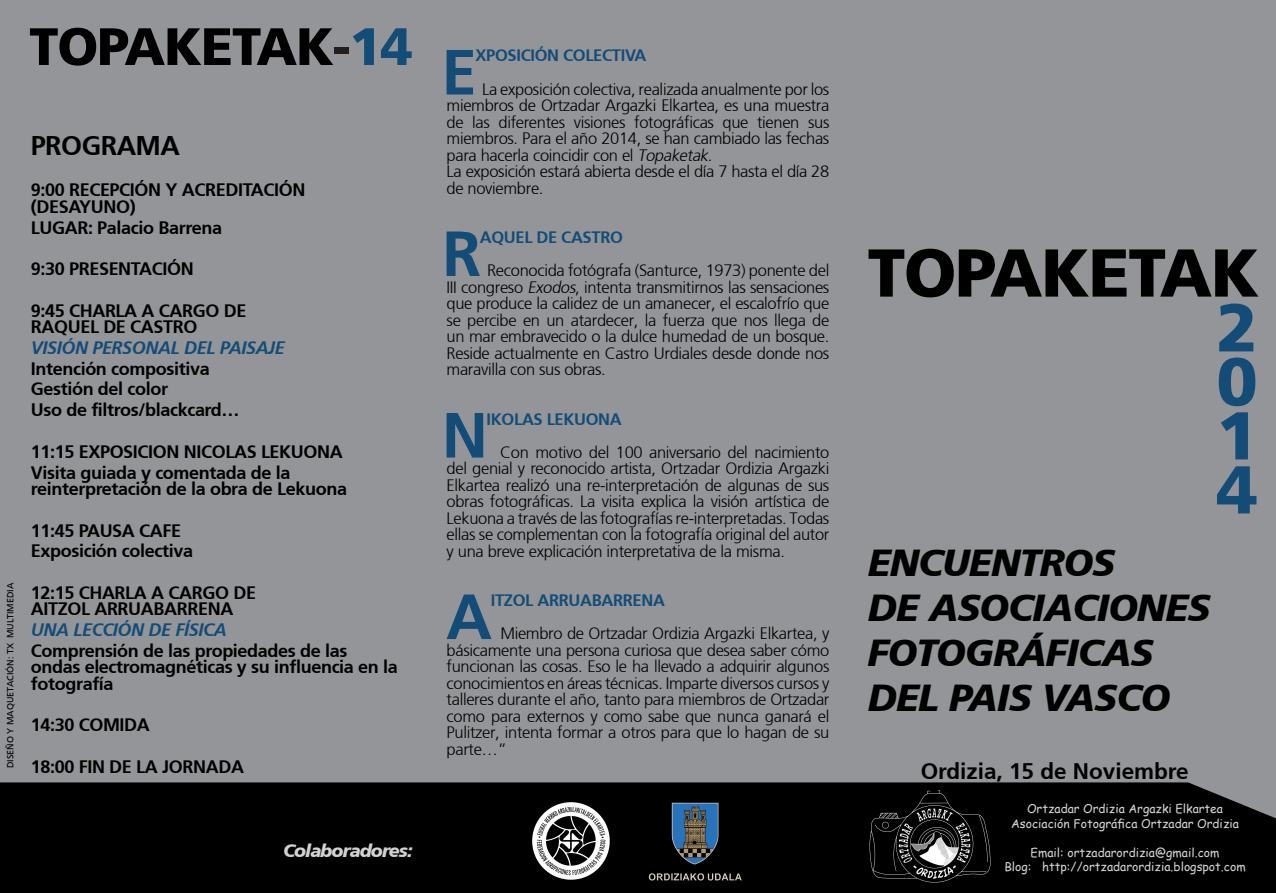
<style>
.page{position:relative;width:1276px;height:893px;background:#fff}
.page>*{position:absolute;margin:0;border:0;box-sizing:border-box;transform-origin:0 0}
.t1{font:900 67.5px "Frutiger";letter-spacing:-.02em;color:#000}
.t2{font:900 67.5px "Frutiger";color:#124c77}
.t3{font:700 63.75px "Frutiger";color:#124c77}
.t4{font:900 52.5px "Frutiger";letter-spacing:-.02em;color:#000}
.t5{font:italic 900 37.5px/45px "Frutiger";letter-spacing:-.02em;color:#000}
.t6{font:700 27px "Frutiger";letter-spacing:-.02em;color:#000}
.t7{font:700 22.5px "Frutiger";color:#000}
.t8{font:700 18px/16.5px "Frutiger";letter-spacing:-.02em;color:#000}
.t9{font:italic 700 18px "Frutiger";letter-spacing:-.02em;color:#124c77}
.t10{font:italic 900 18px "Frutiger";letter-spacing:-.05em;color:#d1d2d4}
.t11{font:300 16.5px/16.5px "Frutiger";letter-spacing:-.02em;color:#000;text-align:justify}
.t12{font:700 16.5px "Frutiger";letter-spacing:-.02em;color:#124c77}
.t13{font:12px "Comic Sans MS";color:#d1d2d4}
.t14{font:9px "Frutiger Roman";color:#000}
.s1{color:#231f20}
.s2{color:#124c77}
.s3{font-style:italic}
</style>
<div class="page">
<div style="left:0;top:0;width:1276px;height:782px;background:#939598"></div>
<div style="left:0;top:782px;width:1276px;height:111px;background:#000"></div>
<img style="left:646px;top:801px;width:97px;height:81px">
<img style="left:531px;top:802px;width:79px;height:79px">
<img style="left:870px;top:791px;width:120px;height:92px">
<p class="t4" style="left:29px;top:15px;width:385px">TOPAKETAK<span class="s1">-</span><span class="s2">14</span></p>
<p class="t14" style="left:5px;top:768px;width:187px;rotate:-90deg">DISEÑO Y MAQUETACIÓN: TX MULTIMEDIA</p>
<p class="t6" style="left:31px;top:130px;width:151px">PROGRAMA</p>
<p class="t8" style="left:31px;top:182px;width:276px">9:00 RECEPCIÓN Y ACREDITACIÓN (DESAYUNO)</p>
<p class="t8" style="left:31px;top:219px;width:193px">LUGAR: Palacio Barrena</p>
<p class="t8" style="left:31px;top:261px;width:164px">9:30 PRESENTACIÓN</p>
<p class="t8" style="left:31px;top:302px;width:217px">9:45 CHARLA A CARGO DE<br>RAQUEL DE CASTRO</p>
<p class="t9" style="left:31px;top:337px;width:256px">VISIÓN PERSONAL DEL PAISAJE</p>
<p class="t8" style="left:31px;top:360px;width:180px">Intención compositiva</p>
<p class="t8" style="left:31px;top:381px;width:139px">Gestión del color</p>
<p class="t8" style="left:31px;top:402px;width:210px">Uso de filtros/blackcard…</p>
<p class="t8" style="left:31px;top:443px;width:313px">11:15 EXPOSICION NICOLAS LEKUONA</p>
<p class="t8" style="left:31px;top:464px;width:318px">Visita guiada y comentada de la reinterpretación de la obra de Lekuona</p>
<p class="t8" style="left:31px;top:522px;width:152px">11:45 PAUSA CAFE</p>
<p class="t8" style="left:31px;top:543px;width:164px">Exposición colectiva</p>
<p class="t8" style="left:31px;top:584px;width:227px">12:15 CHARLA A CARGO DE<br>AITZOL ARRUABARRENA</p>
<p class="t9" style="left:31px;top:619px;width:197px">UNA LECCIÓN DE FÍSICA</p>
<p class="t8" style="left:31px;top:642px;width:368px">Comprensión de las propiedades de las ondas electromagnéticas y su influencia en la fotografía</p>
<p class="t8" style="left:31px;top:717px;width:121px">14:30 COMIDA</p>
<p class="t8" style="left:31px;top:758px;width:215px">18:00 FIN DE LA JORNADA</p>
<p class="t10" style="left:283px;top:840px;width:131px">Colaboradores:</p>
<p class="t3" style="left:441px;top:35px;width:37px">E</p>
<p class="t12" style="left:475px;top:46px;width:172px">XPOSICIÓN COLECTIVA</p>
<p class="t11" style="left:446px;top:81px;width:384px;text-indent:36px">La exposición colectiva, realizada anualmente por los miembros de Ortzadar Argazki Elkartea, es una muestra de las diferentes visiones fotográficas que tienen sus miembros. Para el año 2014, se han cambiado las fechas para hacerla coincidir con el <span class="s3">Topaketak</span>.</p>
<p class="t11" style="left:446px;top:163px;width:384px">La exposición estará abierta desde el día 7 hasta el día 28 de noviembre.</p>
<p class="t3" style="left:442px;top:216px;width:40px">R</p>
<p class="t12" style="left:480px;top:228px;width:144px">AQUEL DE CASTRO</p>
<p class="t11" style="left:446px;top:262px;width:384px;text-indent:41px">Reconocida fotógrafa (Santurce, 1973) ponente del III congreso <span class="s3">Exodos</span>, intenta transmitirnos las sensaciones que produce la calidez de un amanecer, el escalofrío que se percibe en un atardecer, la fuerza que nos llega de un mar embravecido o la dulce humedad de un bosque.<br>Reside actualmente en Castro Urdiales desde donde nos maravilla con sus obras.</p>
<p class="t3" style="left:442px;top:398px;width:48px">N</p>
<p class="t12" style="left:487px;top:409px;width:137px">IKOLAS LEKUONA</p>
<p class="t11" style="left:446px;top:444px;width:384px;text-indent:54px">Con motivo del 100 aniversario del nacimiento del genial y reconocido artista, Ortzadar Ordizia Argazki Elkartea realizó una re-interpretación de algunas de sus obras fotográficas. La visita explica la visión artística de Lekuona a través de las fotografías re-interpretadas. Todas ellas se complementan con la fotografía original del autor y una breve explicación interpretativa de la misma.</p>
<p class="t3" style="left:446px;top:579px;width:48px">A</p>
<p class="t12" style="left:491px;top:591px;width:176px">ITZOL ARRUABARRENA</p>
<p class="t11" style="left:446px;top:625px;width:384px;text-indent:54px">Miembro de Ortzadar Ordizia Argazki Elkartea, y básicamente una persona curiosa que desea saber cómo funcionan las cosas. Eso le ha llevado a adquirir algunos conocimientos en áreas técnicas. Imparte diversos cursos y talleres durante el año, tanto para miembros de Ortzadar como para externos y como sabe que nunca ganará el Pulitzer, intenta formar a otros para que lo hagan de su parte…”</p>
<p class="t1" style="left:867px;top:232px;width:393px">TOPAKETAK</p>
<p class="t2" style="left:1216px;top:287px;width:43px">2</p>
<p class="t2" style="left:1216px;top:341px;width:43px">0</p>
<p class="t2" style="left:1216px;top:395px;width:43px">1</p>
<p class="t2" style="left:1216px;top:449px;width:43px">4</p>
<p class="t5" style="left:867px;top:540px;width:249px">ENCUENTROS</p>
<p class="t5" style="left:867px;top:585px;width:344px">DE ASOCIACIONES<br>FOTOGRÁFICAS<br>DEL PAIS VASCO</p>
<p class="t7" style="left:920px;top:758px;width:270px">Ordizia, 15 de Noviembre</p>
<p class="t13" style="left:1027px;top:800px;width:197px">Ortzadar Ordizia Argazki Elkartea</p>
<p class="t13" style="left:1011px;top:814px;width:229px">Asociación Fotográfica Ortzadar Ordizia</p>
<p class="t13" style="left:1030px;top:843px;width:190px">Email: ortzadarordizia@gmail.com</p>
<p class="t13" style="left:1004px;top:858px;width:243px">Blog: http://ortzadarordizia.blogspot.com</p>
</div>
